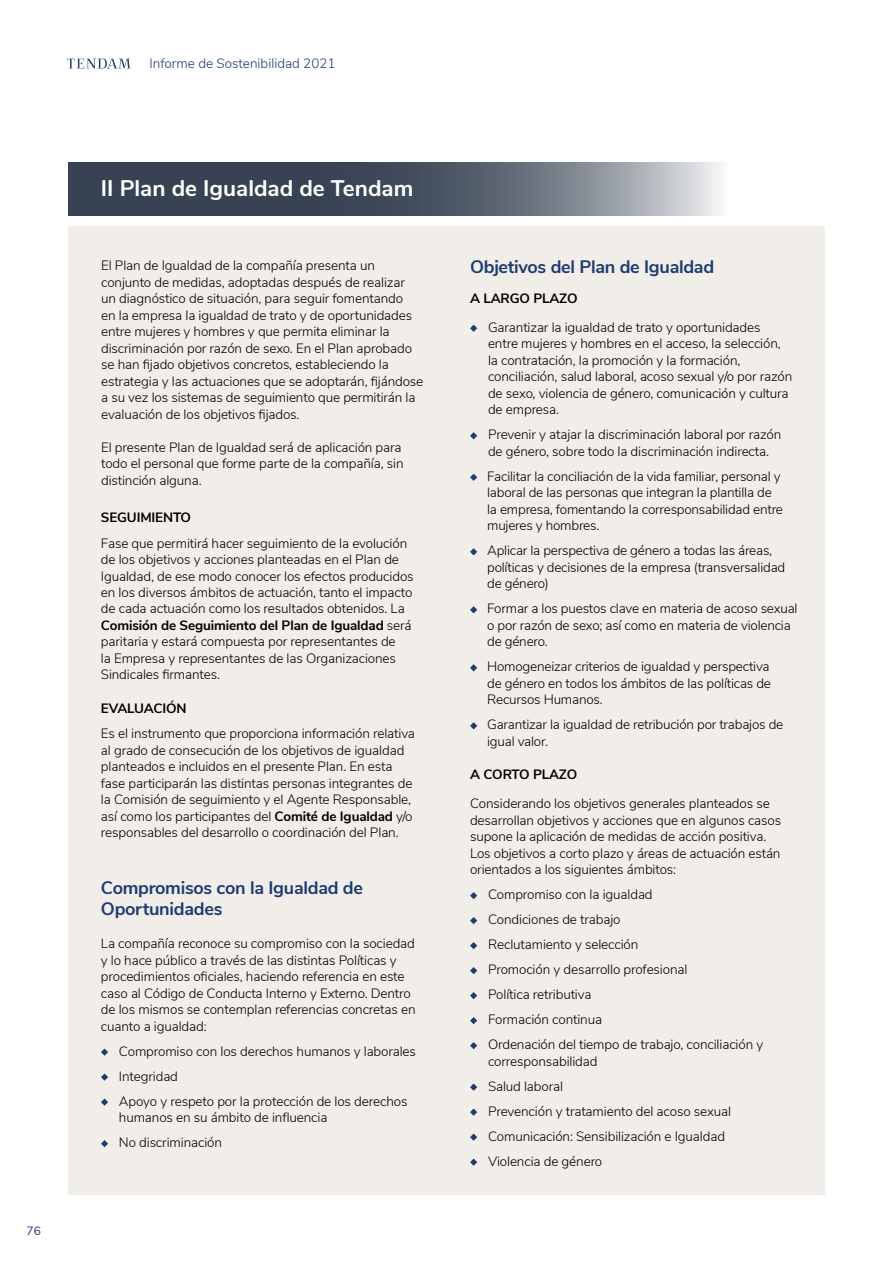
<style>
.page{position:relative;width:893px;height:1263px;background:#fff}
.page>*{position:absolute;margin:0;border:0;box-sizing:border-box;transform-origin:0 0}
.t1{font:700 22.5px "Nunito Sans";color:#fff}
.t2{font:700 18px/21px "Nunito Sans";letter-spacing:-.015em;color:#1f3b71}
.t3{font:300 13.5px/16.5px "Nunito Sans";letter-spacing:-.01em;color:#000}
.t4{font:700 13.5px "Nunito Sans";letter-spacing:-.01em;color:#000}
.t5{font:300 13.5px "Nunito";color:#1f3b71}
.t6{font:12px "Nunito";color:#1f3b71}
.s1{font-weight:700}
</style>
<div class="page">
<div style="left:68px;top:227px;width:757px;height:968px;background:#f1eee9"></div>
<svg style="left:67px;top:59px;width:63px;height:9px"></svg>
<svg style="left:68px;top:162px;width:654px;height:53px;background:#5d6774"></svg>
<svg style="left:101px;top:1048px;width:7px;height:8px"></svg>
<svg style="left:101px;top:1073px;width:7px;height:8px"></svg>
<svg style="left:101px;top:1098px;width:7px;height:8px"></svg>
<svg style="left:101px;top:1140px;width:7px;height:7px"></svg>
<svg style="left:470px;top:325px;width:7px;height:7px"></svg>
<svg style="left:470px;top:432px;width:7px;height:7px"></svg>
<svg style="left:470px;top:474px;width:7px;height:7px"></svg>
<svg style="left:470px;top:548px;width:7px;height:7px"></svg>
<svg style="left:470px;top:606px;width:7px;height:7px"></svg>
<svg style="left:470px;top:664px;width:7px;height:7px"></svg>
<svg style="left:470px;top:722px;width:7px;height:7px"></svg>
<svg style="left:470px;top:892px;width:7px;height:7px"></svg>
<svg style="left:470px;top:917px;width:7px;height:7px"></svg>
<svg style="left:470px;top:942px;width:7px;height:7px"></svg>
<svg style="left:470px;top:967px;width:7px;height:7px"></svg>
<svg style="left:470px;top:992px;width:7px;height:7px"></svg>
<svg style="left:470px;top:1017px;width:7px;height:7px"></svg>
<svg style="left:470px;top:1042px;width:7px;height:7px"></svg>
<svg style="left:470px;top:1083px;width:7px;height:8px"></svg>
<svg style="left:470px;top:1108px;width:7px;height:8px"></svg>
<svg style="left:470px;top:1133px;width:7px;height:8px"></svg>
<svg style="left:470px;top:1158px;width:7px;height:8px"></svg>
<p class="t6" style="left:27px;top:1222px;width:16px">76</p>
<p class="t5" style="left:149px;top:53px;width:188px">Informe de Sostenibilidad 2021</p>
<h1 class="t1" style="left:101px;top:172px;width:314px">II Plan de Igualdad de Tendam</h1>
<p class="t3" style="left:101px;top:257px;width:324px">El Plan de Igualdad de la compañía presenta un conjunto de medidas, adoptadas después de realizar<br>un diagnóstico de situación, para seguir fomentando<br>en la empresa la igualdad de trato y de oportunidades entre mujeres y hombres y que permita eliminar la discriminación por razón de sexo. En el Plan aprobado se han fijado objetivos concretos, estableciendo la estrategia y las actuaciones que se adoptarán, fijándose a su vez los sistemas de seguimiento que permitirán la evaluación de los objetivos fijados.</p>
<p class="t3" style="left:101px;top:438px;width:304px">El presente Plan de Igualdad será de aplicación para todo el personal que forme parte de la compañía, sin distinción alguna.</p>
<p class="t4" style="left:101px;top:508px;width:92px">SEGUIMIENTO</p>
<p class="t3" style="left:101px;top:534px;width:314px">Fase que permitirá hacer seguimiento de la evolución de los objetivos y acciones planteadas en el Plan de Igualdad, de ese modo conocer los efectos producidos en los diversos ámbitos de actuación, tanto el impacto de cada actuación como los resultados obtenidos. La <span class="s1">Comisión de Seguimiento del Plan de Igualdad</span> será paritaria y estará compuesta por representantes de<br>la Empresa y representantes de las Organizaciones Sindicales firmantes.</p>
<p class="t4" style="left:101px;top:698px;width:87px">EVALUACIÓN</p>
<p class="t3" style="left:101px;top:724px;width:316px">Es el instrumento que proporciona información relativa al grado de consecución de los objetivos de igualdad planteados e incluidos en el presente Plan. En esta fase participarán las distintas personas integrantes de la Comisión de seguimiento y el Agente Responsable, así como los participantes del <span class="s1">Comité de Igualdad</span> y/o responsables del desarrollo o coordinación del Plan.</p>
<h2 class="t2" style="left:101px;top:876px;width:264px">Compromisos con la Igualdad de<br>Oportunidades</h2>
<p class="t3" style="left:101px;top:934px;width:316px">La compañía reconoce su compromiso con la sociedad y lo hace público a través de las distintas Políticas y procedimientos oficiales, haciendo referencia en este caso al Código de Conducta Interno y Externo. Dentro de los mismos se contemplan referencias concretas en cuanto a igualdad:</p>
<p class="t3" style="left:119px;top:1038px;width:299px;line-height:25px">Compromiso con los derechos humanos y laborales<br>Integridad<br>Apoyo y respeto por la protección de los derechos</p>
<p class="t3" style="left:119px;top:1104px;width:210px;line-height:25px">humanos en su ámbito de influencia<br>No discriminación</p>
<h2 class="t2" style="left:470px;top:256px;width:246px">Objetivos del Plan de Igualdad</h2>
<p class="t4" style="left:470px;top:288px;width:109px">A LARGO PLAZO</p>
<p class="t3" style="left:488px;top:318px;width:306px">Garantizar la igualdad de trato y oportunidades entre mujeres y hombres en el acceso, la selección, la contratación, la promoción y la formación, conciliación, salud laboral, acoso sexual y/o por razón de sexo, violencia de género, comunicación y cultura de empresa.</p>
<p class="t3" style="left:488px;top:426px;width:295px">Prevenir y atajar la discriminación laboral por razón de género, sobre todo la discriminación indirecta.</p>
<p class="t3" style="left:487px;top:467px;width:297px">Facilitar la conciliación de la vida familiar, personal y laboral de las personas que integran la plantilla de la empresa, fomentando la corresponsabilidad entre mujeres y hombres.</p>
<p class="t3" style="left:487px;top:542px;width:300px">Aplicar la perspectiva de género a todas las áreas, políticas y decisiones de la empresa (transversalidad de género)</p>
<p class="t3" style="left:487px;top:600px;width:312px">Formar a los puestos clave en materia de acoso sexual o por razón de sexo; así como en materia de violencia de género.</p>
<p class="t3" style="left:487px;top:658px;width:285px;text-align:justify">Homogeneizar criterios de igualdad y perspectiva de género en todos los ámbitos de las políticas de Recursos Humanos.</p>
<p class="t3" style="left:487px;top:716px;width:298px">Garantizar la igualdad de retribución por trabajos de igual valor.</p>
<p class="t4" style="left:470px;top:764px;width:109px">A CORTO PLAZO</p>
<p class="t3" style="left:470px;top:794px;width:313px">Considerando los objetivos generales planteados se desarrollan objetivos y acciones que en algunos casos supone la aplicación de medidas de acción positiva.<br>Los objetivos a corto plazo y áreas de actuación están orientados a los siguientes ámbitos:</p>
<p class="t3" style="left:488px;top:881px;width:277px;line-height:25px">Compromiso con la igualdad<br>Condiciones de trabajo<br>Reclutamiento y selección<br>Promoción y desarrollo profesional<br>Política retributiva<br>Formación continua<br>Ordenación del tiempo de trabajo, conciliación y</p>
<p class="t3" style="left:488px;top:1048px;width:245px;line-height:25px">corresponsabilidad<br>Salud laboral<br>Prevención y tratamiento del acoso sexual<br>Comunicación: Sensibilización e Igualdad<br>Violencia de género</p>
</div>
